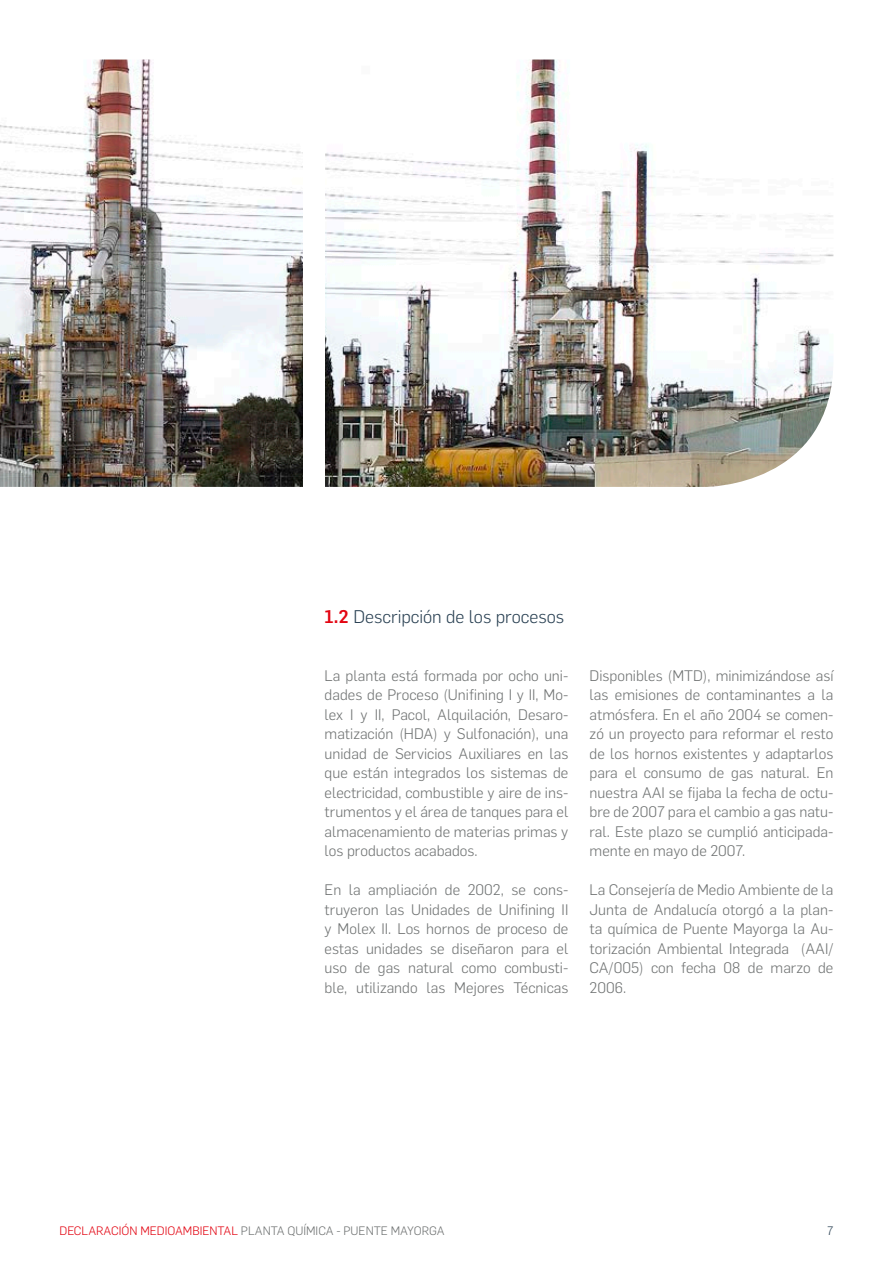
<style>
.page{position:relative;width:893px;height:1263px;background:#fff}
.page>*{position:absolute;margin:0;border:0;box-sizing:border-box;transform-origin:0 0}
.t1{font:300 18px "Flama";color:#2b4254}
.t2{font:300 15px/19.5px "Flama";color:#6f7272;text-align:justify}
.t3{font:300 12px "Flama";color:#6f7272}
.t4{font:300 12px "Flama";color:#2b4254}
.s1{font-weight:500;color:#e30512}
.s2{color:#e30512}
</style>
<div class="page">
<img style="left:0;top:60px;width:833px;height:427px">
<div style="left:303px;top:40px;width:22px;height:462px;background:#fff"></div>
<p class="t1" style="left:325px;top:604px;width:241px"><span class="s1">1.2</span> Descripción de los procesos</p>
<p class="t2" style="left:325px;top:665px;width:245px">La planta está formada por ocho uni&shy;dades de Proceso (Unifining I y II, Mo&shy;lex I y II, Pacol, Alquilación, Desaro&shy;matización (HDA) y Sulfonación), una unidad de Servicios Auxiliares en las que están integrados los sistemas de electricidad, combustible y aire de ins&shy;trumentos y el área de tanques para el almacenamiento de materias primas y los productos acabados.</p>
<p class="t2" style="left:325px;top:879px;width:245px">En la ampliación de 2002, se cons&shy;truyeron las Unidades de Unifining II y Molex II. Los hornos de proceso de estas unidades se diseñaron para el uso de gas natural como combusti&shy;ble, utilizando las Mejores Técnicas</p>
<p class="t2" style="left:590px;top:665px;width:245px">Disponibles (MTD), minimizándose así las emisiones de contaminantes a la atmósfera. En el año 2004 se comen&shy;zó un proyecto para reformar el resto de los hornos existentes y adaptarlos para el consumo de gas natural. En nuestra AAI se fijaba la fecha de octu&shy;bre de 2007 para el cambio a gas natu&shy;ral. Este plazo se cumplió anticipada&shy;mente en mayo de 2007.</p>
<p class="t2" style="left:590px;top:879px;width:245px">La Consejería de Medio Ambiente de la Junta de Andalucía otorgó a la plan&shy;ta química de Puente Mayorga la Au&shy;torización Ambiental Integrada (AAI/ CA/005) con fecha 08 de marzo de 2006.</p>
<p class="t3" style="left:60px;top:1223px;width:386px"><span class="s2">DECLARACIÓN MEDIOAMBIENTAL</span> PLANTA QUÍMICA - PUENTE MAYORGA</p>
<p class="t4" style="left:827px;top:1223px;width:8px">7</p>
</div>
